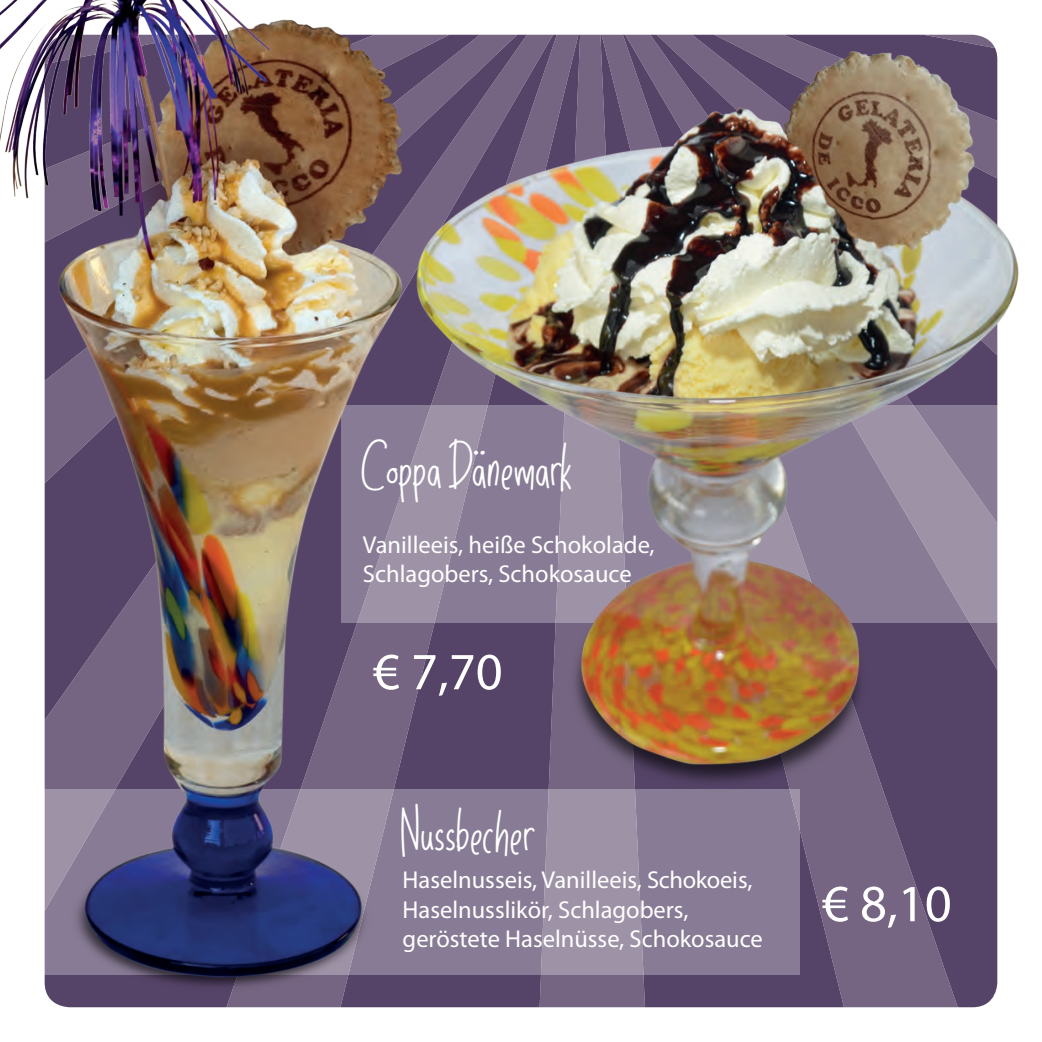
<style>
.page{position:relative;width:1042px;height:1042px;background:#fff}
.page>*{position:absolute;margin:0;border:0;box-sizing:border-box;transform-origin:0 0}
.t1{font:52.5px "Myriad Pro";color:#fff}
.t2{font:42px "Sunday Holiday";letter-spacing:-.01em;color:#fff}
.t3{font:24.5px/29.4px "Myriad Pro";color:#fff}
</style>
<div class="page">
<svg style="left:847px;top:35px;width:150px;height:972px;background:#665575"></svg>
<svg style="left:600px;top:35px;width:247px;height:972px;background:#655475"></svg>
<img style="left:500px;top:45px;width:519px;height:746px">
<svg style="left:500px;top:789px;width:299px;height:186px;background:#8e829a"></svg>
<img style="left:0;top:0;width:500px;height:1008px">
<h2 class="t2" style="left:360px;top:447px;width:213px">Coppa Dänemark</h2>
<p class="t3" style="left:363px;top:530px;width:293px">Vanilleeis, heiße Schokolade,<br>Schlagobers, Schokosauce</p>
<h1 class="t1" style="left:373px;top:643px;width:131px">€ 7,70</h1>
<h2 class="t2" style="left:400px;top:811px;width:137px">Nussbecher</h2>
<p class="t3" style="left:403px;top:866px;width:362px">Haselnusseis, Vanilleeis, Schokoeis,<br>Haselnusslikör, Schlagobers, geröstete Haselnüsse, Schokosauce</p>
<h1 class="t1" style="left:822px;top:875px;width:131px">€ 8,10</h1>
</div>
